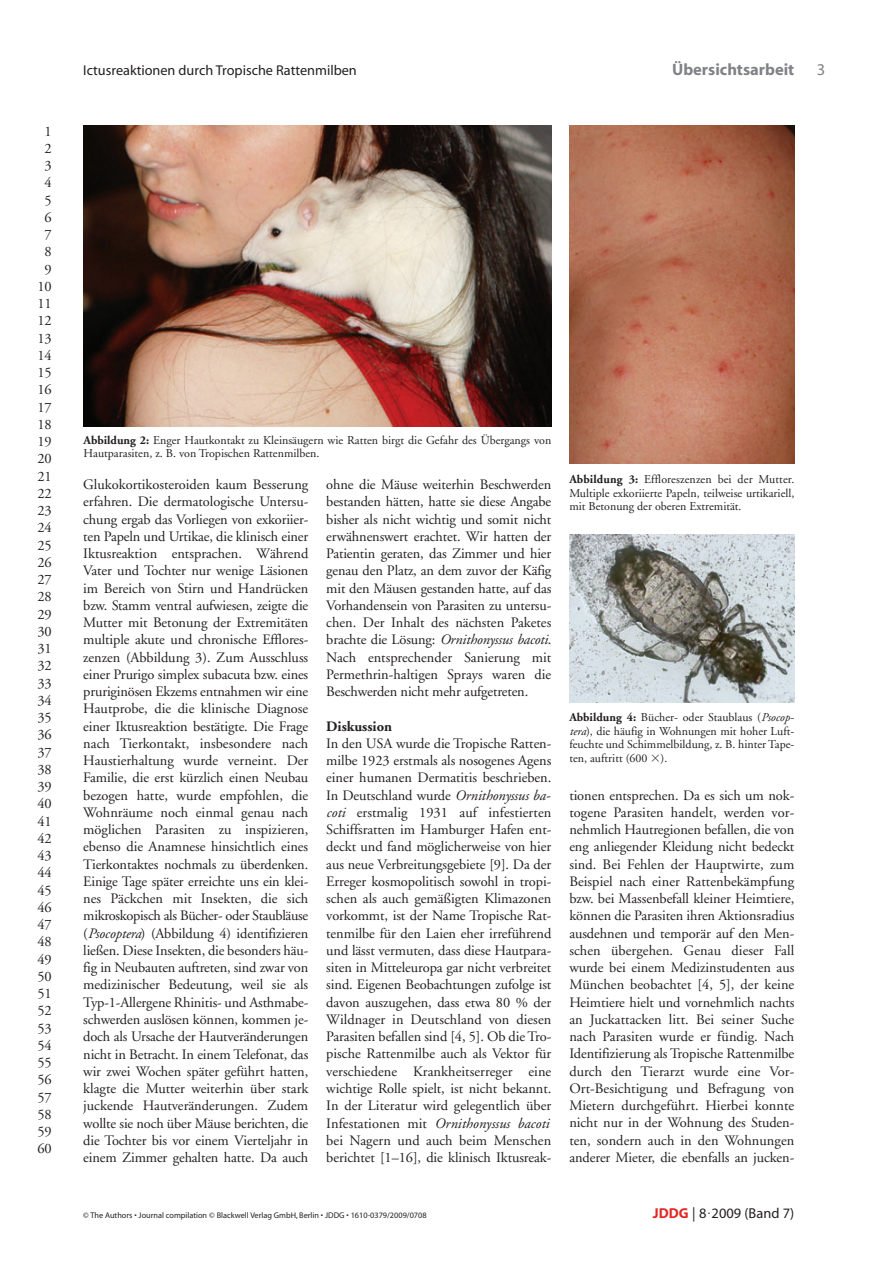
<style>
.page{position:relative;width:893px;height:1263px;background:#fff}
.page>*{position:absolute;margin:0;border:0;box-sizing:border-box;transform-origin:0 0}
.t1{font:700 16.5px "Myriad";color:#808285}
.t2{font:16.5px "Myriad";color:#808285}
.t3{font:14.4px/17.2px "Adobe Garamond";letter-spacing:-.005em;color:#231f20;text-align:justify}
.t4{font:14.4px "Myriad";color:#231f20}
.t5{font:700 14.4px "Adobe Garamond";color:#231f20}
.t6{font:14.25px "Myriad";color:#231f20}
.t7{font:12px/13.5px "Adobe Garamond";color:#231f20;text-align:justify}
.t8{font:8.25px "Myriad";color:#231f20}
.s1{font-weight:700}
.s2{font-style:italic}
.s3{font-family:"Mathematical Pi One"}
.s4{font-weight:700;color:#e12a26}
</style>
<div class="page">
<img style="left:83px;top:125px;width:468px;height:301px">
<img style="left:569px;top:125px;width:225px;height:339px">
<img style="left:569px;top:534px;width:225px;height:169px">
<p class="t3" style="left:37px;top:124px;width:16px;text-align:center">1<br>2<br>3<br>4<br>5<br>6<br>7<br>8<br>9<br>10<br>11<br>12<br>13<br>14<br>15<br>16<br>17<br>18<br>19<br>20<br>21<br>22<br>23<br>24<br>25<br>26<br>27<br>28<br>29<br>30<br>31<br>32<br>33<br>34<br>35<br>36<br>37<br>38<br>39<br>40<br>41<br>42<br>43<br>44<br>45<br>46<br>47<br>48<br>49<br>50<br>51<br>52<br>53<br>54<br>55<br>56<br>57<br>58<br>59<br>60</p>
<p class="t6" style="left:83px;top:65px;width:275px">Ictusreaktionen durch Tropische Rattenmilben</p>
<p class="t1" style="left:672px;top:64px;width:124px">Übersichtsarbeit</p>
<p class="t2" style="left:817px;top:64px;width:10px">3</p>
<p class="t7" style="left:84px;top:434px;width:469px"><span class="s1">Abbildung 2:</span> Enger Hautkontakt zu Kleinsäugern wie Ratten birgt die Gefahr des Übergangs von<br>Hautparasiten, z. B. von Tropischen Rattenmilben.</p>
<p class="t3" style="left:83px;top:477px;width:227px">Glukokortikosteroiden kaum Besserung erfahren. Die dermatologische Untersu&shy;chung ergab das Vorliegen von exkoriier&shy;ten Papeln und Urtikae, die klinisch einer Iktusreaktion entsprachen. Während Vater und Tochter nur wenige Läsionen im Bereich von Stirn und Handrücken bzw. Stamm ventral aufwiesen, zeigte die Mutter mit Betonung der Extremitäten multiple akute und chronische Efflores&shy;zenzen (Abbildung 3). Zum Ausschluss einer Prurigo simplex subacuta bzw. eines pruriginösen Ekzems entnahmen wir eine Hautprobe, die die klinische Diagnose einer Iktusreaktion bestätigte. Die Frage nach Tierkontakt, insbesondere nach Haustierhaltung wurde verneint. Der Familie, die erst kürzlich einen Neubau bezogen hatte, wurde empfohlen, die Wohnräume noch einmal genau nach möglichen Parasiten zu inspizieren, ebenso die Anamnese hinsichtlich eines Tierkontaktes nochmals zu überdenken.<br>Einige Tage später erreichte uns ein klei&shy;nes Päckchen mit Insekten, die sich mikroskopisch als Bücher- oder Staubläuse (<span class="s2">Psocoptera</span>) (Abbildung 4) identifizieren ließen. Diese Insekten, die besonders häu&shy;fig in Neubauten auftreten, sind zwar von medizinischer Bedeutung, weil sie als Typ-1-Allergene Rhinitis- und Asthmabe&shy;schwerden auslösen können, kommen je&shy;doch als Ursache der Hautveränderungen nicht in Betracht. In einem Telefonat, das wir zwei Wochen später geführt hatten, klagte die Mutter weiterhin über stark juckende Hautveränderungen. Zudem wollte sie noch über Mäuse berichten, die die Tochter bis vor einem Vierteljahr in einem Zimmer gehalten hatte. Da auch</p>
<p class="t3" style="left:326px;top:477px;width:227px">ohne die Mäuse weiterhin Beschwerden bestanden hätten, hatte sie diese Angabe bisher als nicht wichtig und somit nicht erwähnenswert erachtet. Wir hatten der Patientin geraten, das Zimmer und hier genau den Platz, an dem zuvor der Käfig mit den Mäusen gestanden hatte, auf das Vorhandensein von Parasiten zu untersu&shy;chen. Der Inhalt des nächsten Paketes brachte die Lösung: <span class="s2">Ornithonyssus bacoti</span>.<br>Nach entsprechender Sanierung mit Permethrin-haltigen Sprays waren die Beschwerden nicht mehr aufgetreten.</p>
<p class="t5" style="left:326px;top:720px;width:67px">Diskussion</p>
<p class="t3" style="left:326px;top:736px;width:227px;text-align:left">In den USA wurde die Tropische Ratten&shy;milbe 1923 erstmals als nosogenes Agens einer humanen Dermatitis beschrieben.<br>In Deutschland wurde <span class="s2">Ornithonyssus ba&shy;coti</span> erstmalig 1931 auf infestierten Schiffsratten im Hamburger Hafen ent&shy;deckt und fand möglicherweise von hier aus neue Verbreitungsgebiete [9]. Da der Erreger kosmopolitisch sowohl in tropi&shy;schen als auch gemäßigten Klimazonen vorkommt, ist der Name Tropische Rat&shy;tenmilbe für den Laien eher irreführend und lässt vermuten, dass diese Hautpara&shy;siten in Mitteleuropa gar nicht verbreitet sind. Eigenen Beobachtungen zufolge ist davon auszugehen, dass etwa 80 % der Wildnager in Deutschland von diesen Parasiten befallen sind [4, 5]. Ob die Tro&shy;pische Rattenmilbe auch als Vektor für verschiedene Krankheitserreger eine wichtige Rolle spielt, ist nicht bekannt.<br>In der Literatur wird gelegentlich über Infestationen mit <span class="s2">Ornithonyssus bacoti </span>bei Nagern und auch beim Menschen berichtet [1–16], die klinisch Iktusreak-</p>
<p class="t7" style="left:569px;top:474px;width:226px"><span class="s1">Abbildung 3:</span> Effloreszenzen bei der Mutter.<br>Multiple exkoriierte Papeln, teilweise urtikariell, mit Betonung der oberen Extremität.</p>
<p class="t7" style="left:569px;top:712px;width:226px"><span class="s1">Abbildung 4:</span> Bücher- oder Staublaus (<span class="s2">Psocop&shy;tera</span>), die häufig in Wohnungen mit hoher Luft&shy;feuchte und Schimmelbildung, z. B. hinter Tape&shy;ten, auftritt (600 <span class="s3">-</span>).</p>
<p class="t3" style="left:569px;top:788px;width:227px">tionen entsprechen. Da es sich um nok&shy;togene Parasiten handelt, werden vor&shy;nehmlich Hautregionen befallen, die von eng anliegender Kleidung nicht bedeckt sind. Bei Fehlen der Hauptwirte, zum Beispiel nach einer Rattenbekämpfung bzw. bei Massenbefall kleiner Heimtiere, können die Parasiten ihren Aktionsradius ausdehnen und temporär auf den Men&shy;schen übergehen. Genau dieser Fall wurde bei einem Medizinstudenten aus München beobachtet [4, 5], der keine Heimtiere hielt und vornehmlich nachts an Juckattacken litt. Bei seiner Suche nach Parasiten wurde er fündig. Nach Identifizierung als Tropische Rattenmilbe durch den Tierarzt wurde eine Vor-Ort-Besichtigung und Befragung von Mietern durchgeführt. Hierbei konnte nicht nur in der Wohnung des Studen&shy;ten, sondern auch in den Wohnungen anderer Mieter, die ebenfalls an jucken-</p>
<p class="t8" style="left:83px;top:1212px;width:345px">© The Authors • Journal compilation © Blackwell Verlag GmbH, Berlin • JDDG • 1610-0379/2009/0708</p>
<p class="t4" style="left:653px;top:1208px;width:143px"><span class="s4">JDDG</span> | 8˙2009 (Band 7)</p>
</div>
